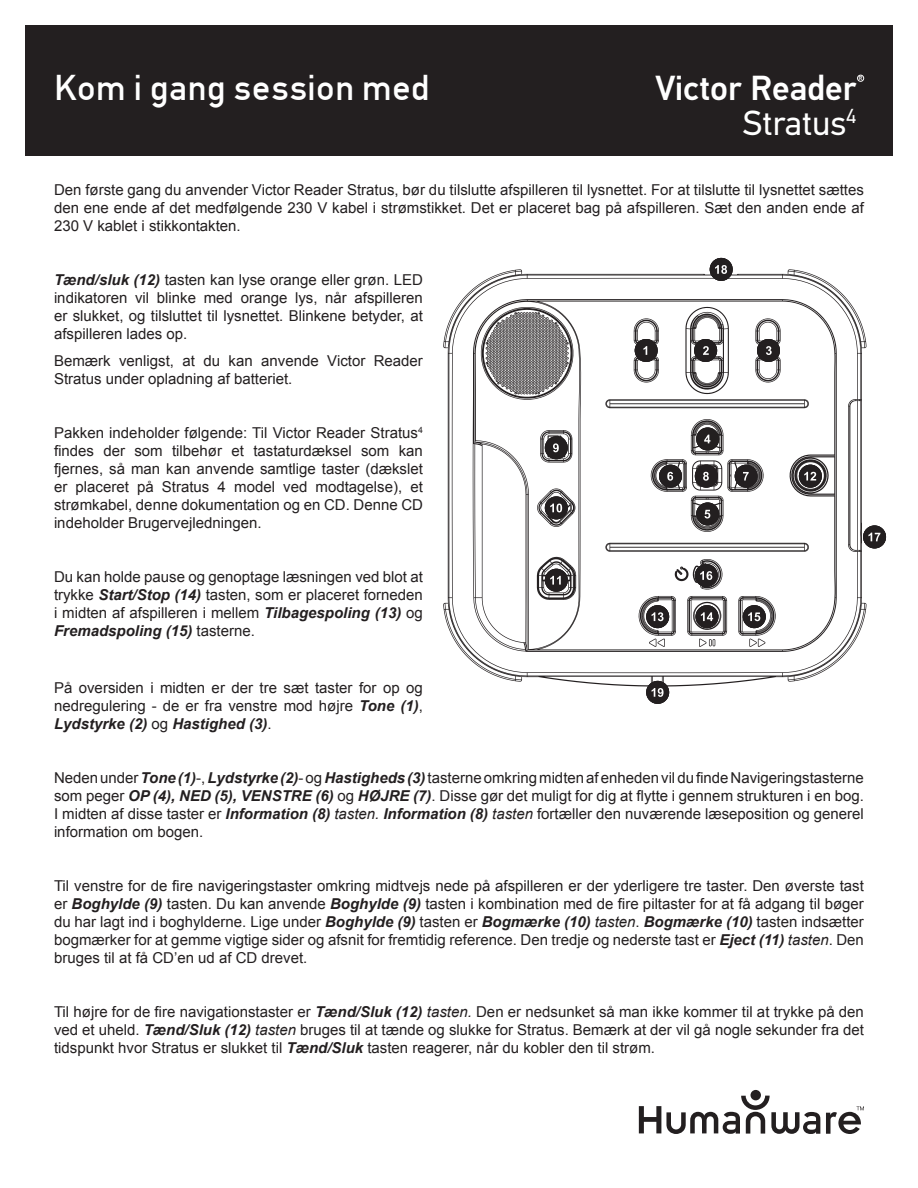
<style>
.page{position:relative;width:918px;height:1188px;background:#fff}
.page>*{position:absolute;margin:0;border:0;box-sizing:border-box;transform-origin:0 0}
.t1{font:37.5px "Mittelschrift Din D";color:#fff}
.t2{font:500 34.95px/34.5px "PF Din Text Pro";color:#fff;text-align:right}
.t3{font:15px/18px "Arial";color:#231f20;text-align:justify}
.t4{font:500 5.7px "PF Din Text Pro";color:#fff}
.s1{font-weight:400}
.s2{font-weight:700;font-style:italic}
.s3{font-style:italic}
</style>
<div class="page">
<div style="left:751px;top:1090px;width:10px;height:10px;background:#231f20;border-radius:50%"></div>
<svg style="left:826px;top:1106px;width:38px;height:28px"></svg>
<svg style="left:639px;top:1096px;width:181px;height:38px"></svg>
<svg style="left:443px;top:269px;width:423px;height:418px"></svg>
<img style="left:635px;top:339px;width:23px;height:23px;border-radius:11px">
<svg style="left:643px;top:346px;width:4px;height:9px"></svg>
<img style="left:694px;top:339px;width:23px;height:23px;border-radius:11px">
<svg style="left:703px;top:346px;width:6px;height:9px"></svg>
<img style="left:757px;top:339px;width:23px;height:23px;border-radius:11px">
<svg style="left:766px;top:346px;width:6px;height:9px"></svg>
<img style="left:696px;top:427px;width:23px;height:23px;border-radius:11px">
<svg style="left:704px;top:435px;width:6px;height:8px"></svg>
<img style="left:696px;top:502px;width:23px;height:23px;border-radius:11px">
<svg style="left:705px;top:510px;width:5px;height:9px"></svg>
<img style="left:659px;top:465px;width:23px;height:23px;border-radius:11px">
<svg style="left:667px;top:472px;width:6px;height:9px"></svg>
<img style="left:735px;top:465px;width:23px;height:23px;border-radius:11px">
<svg style="left:743px;top:472px;width:6px;height:9px"></svg>
<img style="left:695px;top:465px;width:23px;height:23px;border-radius:11px">
<svg style="left:703px;top:472px;width:6px;height:9px"></svg>
<img style="left:545px;top:436px;width:23px;height:23px;border-radius:11px">
<svg style="left:553px;top:443px;width:6px;height:9px"></svg>
<img style="left:545px;top:496px;width:23px;height:23px;border-radius:11px">
<svg style="left:550px;top:504px;width:12px;height:8px"></svg>
<img style="left:545px;top:569px;width:23px;height:23px;border-radius:11px">
<svg style="left:550px;top:576px;width:11px;height:9px"></svg>
<img style="left:799px;top:465px;width:23px;height:23px;border-radius:11px">
<svg style="left:804px;top:472px;width:12px;height:9px"></svg>
<img style="left:646px;top:605px;width:23px;height:23px;border-radius:11px">
<svg style="left:652px;top:612px;width:12px;height:9px"></svg>
<img style="left:696px;top:605px;width:22px;height:23px;border-radius:11px">
<svg style="left:701px;top:612px;width:12px;height:9px"></svg>
<img style="left:743px;top:605px;width:23px;height:23px;border-radius:11px">
<svg style="left:748px;top:612px;width:12px;height:9px"></svg>
<img style="left:695px;top:564px;width:23px;height:23px;border-radius:11px">
<svg style="left:700px;top:571px;width:12px;height:9px"></svg>
<img style="left:710px;top:258px;width:23px;height:23px;border-radius:11px">
<svg style="left:715px;top:265px;width:12px;height:9px"></svg>
<img style="left:863px;top:525px;width:23px;height:23px;border-radius:11px">
<svg style="left:868px;top:533px;width:12px;height:8px"></svg>
<img style="left:646px;top:681px;width:23px;height:23px;border-radius:11px">
<svg style="left:652px;top:688px;width:12px;height:9px"></svg>
<div style="left:25px;top:25px;width:868px;height:131px;background:#231f20"></div>
<div style="left:857px;top:75px;width:7px;height:6px;border:1px solid #fff;border-radius:50%"></div>
<p class="t1" style="left:54px;top:67px;width:378px">Kom i gang session med</p>
<p class="t2" style="left:656px;top:72px;width:202px">Victor Reader<br><span class="s1">Stratus</span><sup>4</sup></p>
<p class="t4" style="left:859px;top:75px;width:5px">R</p>
<p class="t3" style="left:54px;top:180px;width:811px">Den første gang du anvender Victor Reader Stratus, bør du tilslutte afspilleren til lysnettet. For at tilslutte til lysnettet sættes den ene ende af det medfølgende 230 V kabel i strømstikket. Det er placeret bag på afspilleren. Sæt den anden ende af 230 V kablet i stikkontakten.</p>
<p class="t3" style="left:54px;top:270px;width:370px"><span class="s2">Tænd/sluk (12)</span> tasten kan lyse orange eller grøn. LED indikatoren vil blinke med orange lys, når afspilleren er slukket, og tilsluttet til lysnettet. Blinkene betyder, at afspilleren lades op.</p>
<p class="t3" style="left:54px;top:351px;width:370px">Bemærk venligst, at du kan anvende Victor Reader<br>Stratus under opladning af batteriet.</p>
<p class="t3" style="left:54px;top:423px;width:370px">Pakken indeholder følgende: Til Victor Reader Stratus<sup>4 </sup>findes der som tilbehør et tastaturdæksel som kan fjernes, så man kan anvende samtlige taster (dækslet er placeret på Stratus 4 model ved modtagelse), et strømkabel, denne dokumentation og en CD. Denne CD indeholder Brugervejledningen.</p>
<p class="t3" style="left:54px;top:567px;width:370px">Du kan holde pause og genoptage læsningen ved blot at trykke <span class="s2">Start/Stop (14)</span> tasten, som er placeret forneden i midten af afspilleren i mellem <span class="s2">Tilbagespoling (13)</span> og <span class="s2">Fremadspoling (15)</span> tasterne.</p>
<p class="t3" style="left:54px;top:679px;width:371px">På oversiden i midten er der tre sæt taster for op og nedregulering - de er fra venstre mod højre <span class="s2">Tone (1)</span>, <span class="s2">Lydstyrke (2)</span> og <span class="s2">Hastighed (3)</span>.</p>
<p class="t3" style="left:54px;top:769px;width:811px">Neden under <span class="s2">Tone (1)</span>-, <span class="s2">Lydstyrke (2)</span>- og <span class="s2">Hastigheds (3)</span> tasterne omkring midten af enheden vil du finde Navigeringstasterne som peger <span class="s2">OP (4), NED (5), VENSTRE (6)</span> og <span class="s2">HØJRE (7)</span>. Disse gør det muligt for dig at flytte i gennem strukturen i en bog.<br>I midten af disse taster er <span class="s2">Information (8)</span> <span class="s3">tasten.</span> <span class="s2">Information (8)</span> <span class="s3">tasten</span> fortæller den nuværende læseposition og generel information om bogen.</p>
<p class="t3" style="left:54px;top:877px;width:811px">Til venstre for de fire navigeringstaster omkring midtvejs nede på afspilleren er der yderligere tre taster. Den øverste tast er <span class="s2">Boghylde (9)</span> tasten. Du kan anvende <span class="s2">Boghylde (9)</span> tasten i kombination med de fire piltaster for at få adgang til bøger du har lagt ind i boghylderne. Lige under <span class="s2">Boghylde (9)</span> tasten er <span class="s2">Bogmærke (10)</span> <span class="s3">tasten</span>. <span class="s2">Bogmærke (10)</span> tasten indsætter bogmærker for at gemme vigtige sider og afsnit for fremtidig reference. Den tredje og nederste tast er <span class="s2">Eject (11)</span> <span class="s3">tasten</span>. Den bruges til at få CD’en ud af CD drevet.</p>
<p class="t3" style="left:54px;top:1003px;width:811px">Til højre for de fire navigationstaster er <span class="s2">Tænd/Sluk (12)</span> <span class="s3">tasten.</span> Den er nedsunket så man ikke kommer til at trykke på den ved et uheld. <span class="s2">Tænd/Sluk (12)</span> <span class="s3">tasten</span> bruges til at tænde og slukke for Stratus. Bemærk at der vil gå nogle sekunder fra det tidspunkt hvor Stratus er slukket til <span class="s2">Tænd/Sluk</span> tasten reagerer, når du kobler den til strøm.</p>
</div>
